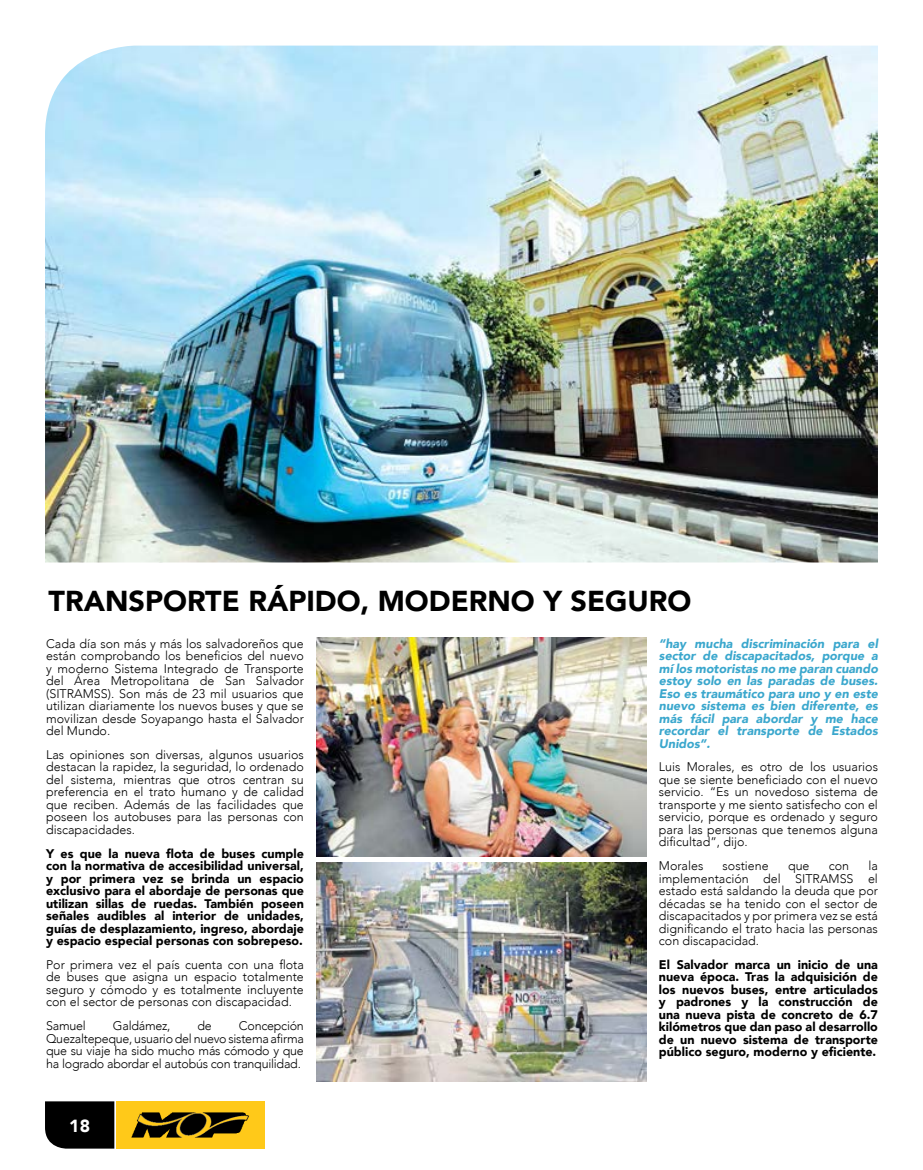
<style>
.page{position:relative;width:923px;height:1170px;background:#fff}
.page>*{position:absolute;margin:0;border:0;box-sizing:border-box;transform-origin:0 0}
.t1{font:900 28.75px "Avenir";color:#000}
.t2{font:900 17.5px "Avenir";color:#fff}
.t3{font:300 12.5px/12.5px "Avenir";color:#000;text-align:justify}
.t4{font:900 12.5px/12.5px "Avenir";color:#000;text-align:justify}
.t5{font:italic 900 12.5px/12.5px "Avenir";color:#3aa7cd;text-align:justify}
.t6{font:300 12.5px "Avenir";letter-spacing:-.02em;color:#000}
</style>
<div class="page">
<img style="left:316px;top:638px;width:330px;height:219px">
<img style="left:316px;top:863px;width:330px;height:219px">
<img style="left:45px;top:46px;width:832px;height:516px">
<img style="left:117px;top:1101px;width:147px;height:48px">
<svg style="left:45px;top:1101px;width:69px;height:48px;background:#0a0a0a"></svg>
<h1 class="t1" style="left:49px;top:576px;width:644px">TRANSPORTE RÁPIDO, MODERNO Y SEGURO</h1>
<p class="t3" style="left:46px;top:637px;width:259px">Cada día son más y más los salvadoreños que están comprobando los beneficios del nuevo y moderno Sistema Integrado de Transporte del Área Metropolitana de San Salvador (SITRAMSS). Son más de 23 mil usuarios que utilizan diariamente los nuevos buses y que se movilizan desde Soyapango hasta el Salvador del Mundo.</p>
<p class="t3" style="left:46px;top:748px;width:259px">Las opiniones son diversas, algunos usuarios destacan la rapidez, la seguridad, lo ordenado del sistema, mientras que otros centran su preferencia en el trato humano y de calidad que reciben. Además de las facilidades que poseen los autobuses para las personas con discapacidades.</p>
<p class="t4" style="left:46px;top:847px;width:259px">Y es que la nueva flota de buses cumple con la normativa de accesibilidad universal, y por primera vez se brinda un espacio exclusivo para el abordaje de personas que utilizan sillas de ruedas. También poseen señales audibles al interior de unidades, guías de desplazamiento, ingreso, abordaje y espacio especial personas con sobrepeso.</p>
<p class="t3" style="left:46px;top:958px;width:259px">Por primera vez el país cuenta con una flota de buses que asigna un espacio totalmente seguro y cómodo y es totalmente incluyente con el sector de personas con discapacidad.</p>
<p class="t3" style="left:46px;top:1019px;width:41px">Samuel</p>
<p class="t6" style="left:113px;top:1018px;width:59px">Galdámez,</p>
<p class="t3" style="left:197px;top:1019px;width:16px">de</p>
<p class="t3" style="left:46px;top:1019px;width:259px;text-indent:193px">Concepción Quezaltepeque, usuario del nuevo sistema afirma que su viaje ha sido mucho más cómodo y que ha logrado abordar el autobús con tranquilidad.</p>
<h2 class="t2" style="left:69px;top:1111px;width:22px">18</h2>
<p class="t5" style="left:659px;top:637px;width:220px">“hay mucha discriminación para el sector de discapacitados, porque a mí los motoristas no me paran cuando estoy solo en las paradas de buses.<br>Eso es traumático para uno y en este nuevo sistema es bien diferente, es más fácil para abordar y me hace recordar el transporte de Estados Unidos”.</p>
<p class="t3" style="left:659px;top:761px;width:220px">Luis Morales, es otro de los usuarios que se siente beneficiado con el nuevo servicio. “Es un novedoso sistema de transporte y me siento satisfecho con el servicio, porque es ordenado y seguro para las personas que tenemos alguna dificultad”, dijo.</p>
<p class="t3" style="left:659px;top:859px;width:46px">Morales</p>
<p class="t3" style="left:722px;top:859px;width:48px">sostiene</p>
<p class="t3" style="left:788px;top:859px;width:23px">que</p>
<p class="t3" style="left:828px;top:859px;width:22px">con</p>
<p class="t3" style="left:659px;top:859px;width:220px;text-indent:209px">la implementación del SITRAMSS el estado está saldando la deuda que por décadas se ha tenido con el sector de discapacitados y por primera vez se está dignificando el trato hacia las personas con discapacidad.</p>
<p class="t4" style="left:659px;top:958px;width:220px">El Salvador marca un inicio de una nueva época. Tras la adquisición de los nuevos buses, entre articulados y padrones y la construcción de una nueva pista de concreto de 6.7 kilómetros que dan paso al desarrollo de un nuevo sistema de transporte público seguro, moderno y eficiente.</p>
</div>
